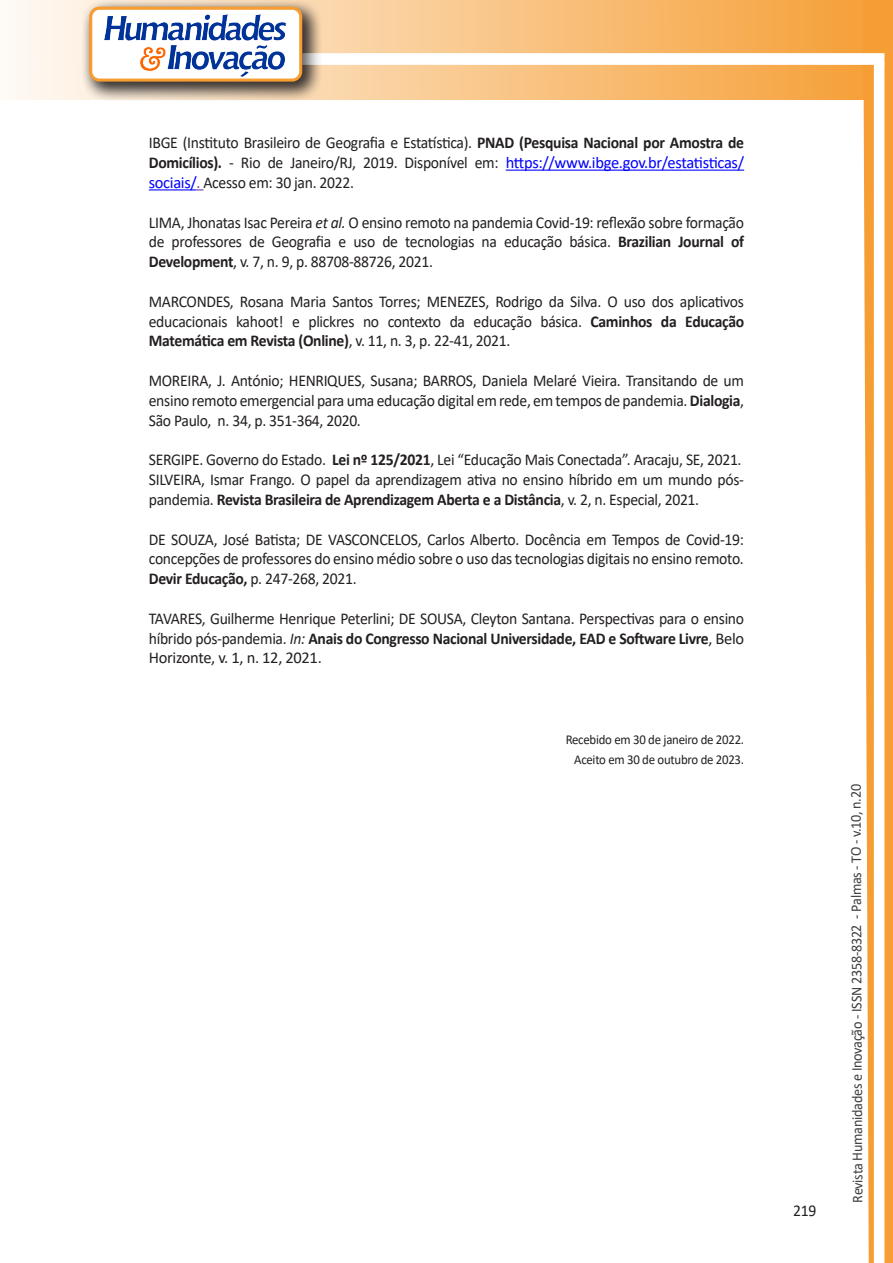
<style>
.page{position:relative;width:893px;height:1263px;background:#fff}
.page>*{position:absolute;margin:0;border:0;box-sizing:border-box;transform-origin:0 0}
.texto{font:16.5px/19.8px "Calibri";letter-spacing:-.02em;color:#231f20;text-align:justify;scale:.95 1}
.t1{font:15px "Calibri";letter-spacing:-.025em;color:#3e3e3f;scale:.95 1}
.texto-2{font:13.5px "Calibri";letter-spacing:-.02em;color:#231f20;scale:.95 1}
.s1{font-weight:700}
.s2{color:#00f}
.s3{color:#7030a0}
.s4{font-style:italic}
</style>
<div class="page">
<svg style="left:5px;top:0;width:858px;height:100px;background:#f9c484"></svg>
<div style="left:302px;top:53px;width:582px;height:12px;background:#fff;border:2px solid #fff"></div>
<svg style="left:863px;top:0;width:30px;height:1263px"></svg>
<div style="left:81px;top:0;width:241px;height:102px;background:#231f20;opacity:.75"></div>
<div style="left:91px;top:8px;width:210px;height:72px;background:#fff;border-radius:9px"></div>
<img style="left:104px;top:14px;width:181px;height:62px">
<div style="left:89px;top:7px;width:213px;height:75px;border:3px solid #f69e34;border-radius:9px"></div>
<hr style="left:506px;top:170px;width:238px;height:1px;background:#00f">
<hr style="left:149px;top:189px;width:48px;height:1px;background:#00f">
<p class="texto" style="left:149px;top:133px;width:628px">IBGE (Instituto Brasileiro de Geografia e Estatística). <span class="s1">PNAD (Pesquisa Nacional por Amostra de Domicílios).</span> - Rio de Janeiro/RJ, 2019. Disponível em: <span class="s2">https://www.ibge.gov.br/estatisticas/ sociais/</span><span class="s3">.</span> Acesso em: 30 jan. 2022.</p>
<p class="texto" style="left:149px;top:212px;width:628px">LIMA, Jhonatas Isac Pereira <span class="s4">et al.</span> O ensino remoto na pandemia Covid-19: reflexão sobre formação de professores de Geografia e uso de tecnologias na educação básica. <span class="s1">Brazilian Journal of Development</span>, v. 7, n. 9, p. 88708-88726, 2021.</p>
<p class="texto" style="left:149px;top:291px;width:628px">MARCONDES, Rosana Maria Santos Torres; MENEZES, Rodrigo da Silva. O uso dos aplicativos educacionais kahoot! e plickres no contexto da educação básica. <span class="s1">Caminhos da Educação Matemática em Revista (Online)</span>, v. 11, n. 3, p. 22-41, 2021.</p>
<p class="texto" style="left:149px;top:370px;width:628px">MOREIRA, J. António; HENRIQUES, Susana; BARROS, Daniela Melaré Vieira. Transitando de um ensino remoto emergencial para uma educação digital em rede, em tempos de pandemia. <span class="s1">Dialogia</span>, São Paulo, n. 34, p. 351-364, 2020.</p>
<p class="texto" style="left:149px;top:449px;width:625px">SERGIPE. Governo do Estado. <span class="s1">Lei nº 125/2021</span>, Lei “Educação Mais Conectada”. Aracaju, SE, 2021.</p>
<p class="texto" style="left:149px;top:469px;width:628px">SILVEIRA, Ismar Frango. O papel da aprendizagem ativa no ensino híbrido em um mundo pós&shy;pandemia. <span class="s1">Revista Brasileira de Aprendizagem Aberta e a Distância</span>, v. 2, n. Especial, 2021.</p>
<p class="texto" style="left:149px;top:529px;width:628px">DE SOUZA, José Batista; DE VASCONCELOS, Carlos Alberto. Docência em Tempos de Covid-19: concepções de professores do ensino médio sobre o uso das tecnologias digitais no ensino remoto.<br><span class="s1">Devir Educação,</span> p. 247-268, 2021.</p>
<p class="texto" style="left:149px;top:608px;width:628px">TAVARES, Guilherme Henrique Peterlini; DE SOUSA, Cleyton Santana. Perspectivas para o ensino híbrido pós-pandemia. <span class="s4">In:</span> <span class="s1">Anais do Congresso Nacional Universidade, EAD e Software Livre</span>, Belo Horizonte, v. 1, n. 12, 2021.</p>
<p class="texto-2" style="left:566px;top:730px;width:189px">Recebido em 30 de janeiro de 2022.</p>
<p class="texto-2" style="left:574px;top:750px;width:180px">Aceito em 30 de outubro de 2023.</p>
<p class="texto" style="left:793px;top:1200px;width:26px">219</p>
<p class="t1" style="left:846px;top:1203px;width:442px;rotate:-90deg">Revista Humanidades e Inovação - ISSN 2358-8322 - Palmas - TO - v.10, n.20</p>
</div>
